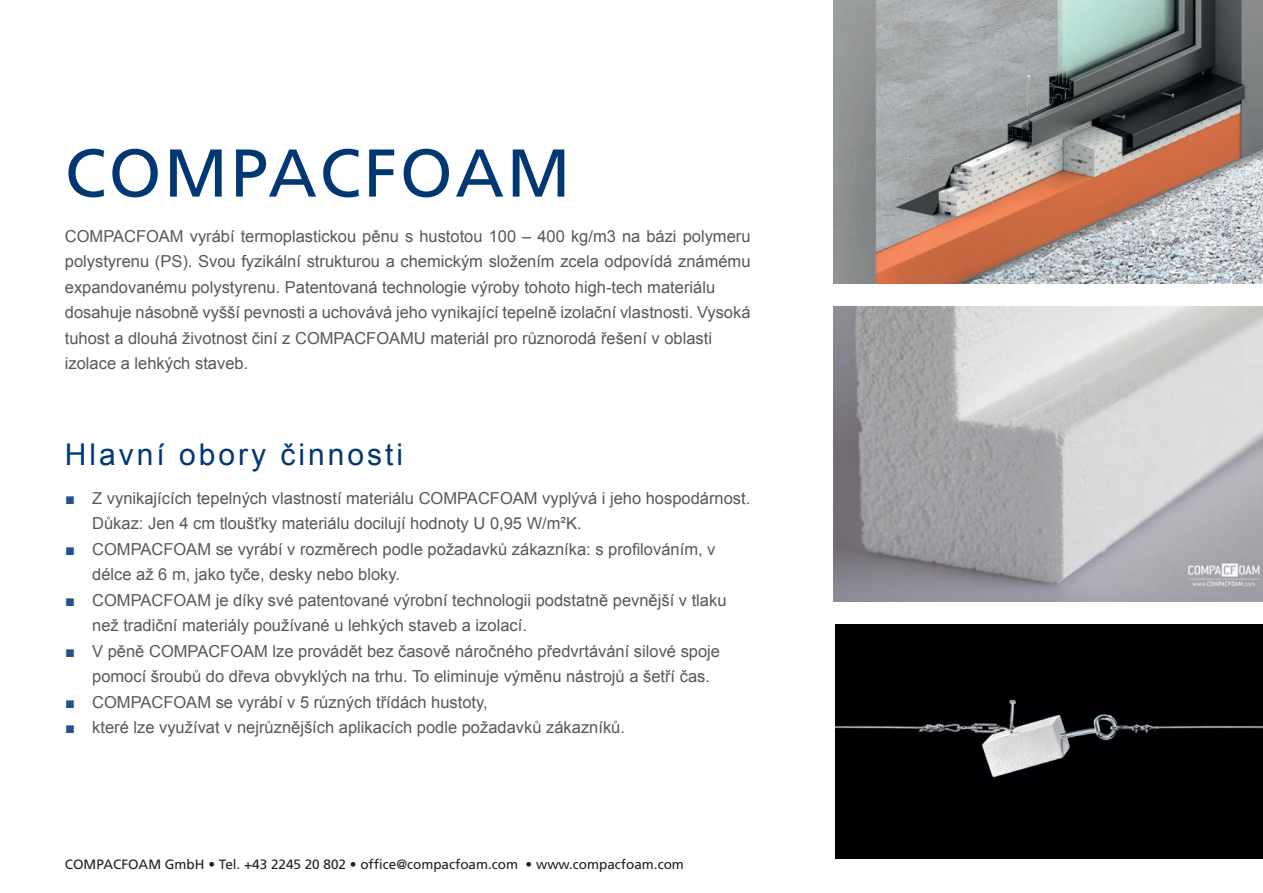
<style>
.page{position:relative;width:1263px;height:893px;background:#fff}
.page>*{position:absolute;margin:0;border:0;box-sizing:border-box;transform-origin:0 0}
.t1{font:67.5px "Frutiger";letter-spacing:.04em;color:#013874}
.t2{font:30px "Arial";letter-spacing:.1em;color:#013874}
.t3{font:16.5px/25.5px "Arial";color:#57585a}
.t4{font:13.5px "Frutiger";color:#231f20}
.s1{color:#255188}
</style>
<div class="page">
<img style="left:833px;top:0;width:430px;height:284px">
<div style="left:836px;top:624px;width:427px;height:235px;background:#000001"></div>
<img style="left:833px;top:306px;width:430px;height:295px">
<h1 class="t1" style="left:65px;top:133px;width:507px">COMPACFOAM</h1>
<p class="t3" style="left:65px;top:223px;width:687px">COMPACFOAM vyrábí termoplastickou pěnu s hustotou 100 – 400 kg/m3 na bázi polymeru polystyrenu (PS). Svou fyzikální strukturou a chemickým složením zcela odpovídá známému expandovanému polystyrenu. Patentovaná technologie výroby tohoto high-tech materiálu dosahuje násobně vyšší pevnosti a uchovává jeho vynikající tepelně izolační vlastnosti. Vysoká tuhost a dlouhá životnost činí z COMPACFOAMU materiál pro různorodá řešení v oblasti izolace a lehkých staveb.</p>
<h2 class="t2" style="left:65px;top:434px;width:340px">Hlavní obory činnosti</h2>
<p class="t3" style="left:92px;top:485px;width:660px;text-indent:-27px"><span class="s1">■</span> Z vynikajících tepelných vlastností materiálu COMPACFOAM vyplývá i jeho hospodárnost.<br>Důkaz: Jen 4 cm tloušťky materiálu docilují hodnoty U 0,95 W/m²K.</p>
<p class="t3" style="left:92px;top:536px;width:625px;text-indent:-27px"><span class="s1">■</span> COMPACFOAM se vyrábí v rozměrech podle požadavků zákazníka: s profilováním, v délce až 6 m, jako tyče, desky nebo bloky.</p>
<p class="t3" style="left:92px;top:587px;width:636px;text-indent:-27px"><span class="s1">■</span> COMPACFOAM je díky své patentované výrobní technologii podstatně pevnější v tlaku než tradiční materiály používané u lehkých staveb a izolací.</p>
<p class="t3" style="left:92px;top:638px;width:629px;text-indent:-27px"><span class="s1">■</span> V pěně COMPACFOAM lze provádět bez časově náročného předvrtávání silové spoje pomocí šroubů do dřeva obvyklých na trhu. To eliminuje výměnu nástrojů a šetří čas.</p>
<p class="t3" style="left:65px;top:689px;width:424px"><span class="s1">■</span> COMPACFOAM se vyrábí v 5 různých třídách hustoty,</p>
<p class="t3" style="left:65px;top:714px;width:561px"><span class="s1">■</span> které lze využívat v nejrůznějších aplikacích podle požadavků zákazníků.</p>
<p class="t4" style="left:65px;top:856px;width:621px">COMPACFOAM GmbH • Tel. +43 2245 20 802 • office@compacfoam.com • www.compacfoam.com</p>
</div>
